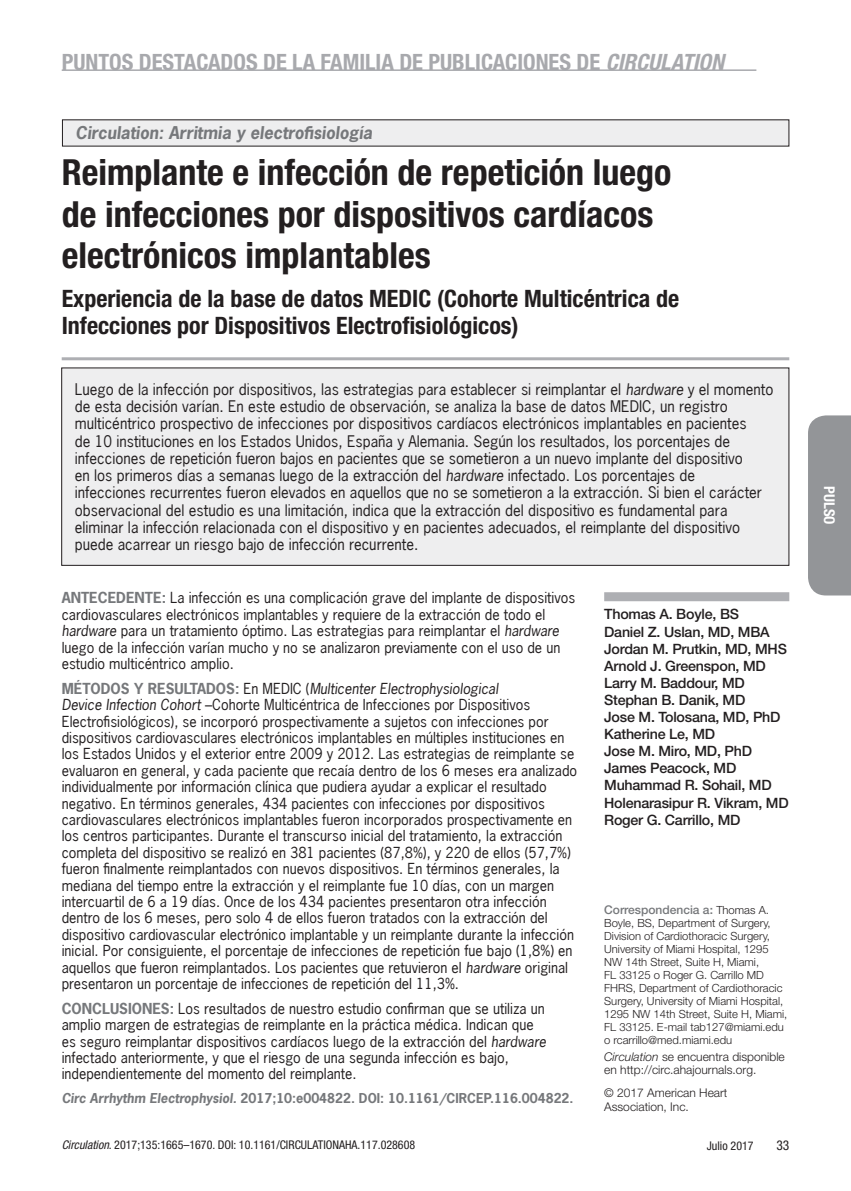
<style>
.page{position:relative;width:851px;height:1191px;background:#fff}
.page>*{position:absolute;margin:0;border:0;box-sizing:border-box;transform-origin:0 0}
.t1{font:700 condensed 36px/41.4px "Helvetica Neue LT Std";color:#231f20}
.t2{font:700 condensed 24px/27.6px "Helvetica Neue LT Std";color:#231f20}
.t3{font:700 condensed 22.5px "Helvetica Neue LT Std";color:#a8a9ad}
.t4{font:italic 700 16.5px "News Gothic LT";color:#76787b}
.t5{font:15px/17.2px "News Gothic LT";color:#231f20}
.t6{font:700 condensed 14.85px "Helvetica Neue LT Std";color:#fff}
.t7{font:14.25px/16.4px "News Gothic LT";color:#231f20}
.t8{font:500 14.25px/17.1px "Helvetica Neue LT Std";letter-spacing:-.015em;color:#231f20}
.t9{font:condensed 13.5px "Helvetica Neue LT Std";color:#231f20}
.t10{font:700 12.75px "News Gothic LT";color:#76787b}
.t11{font:300 12px/13.2px "Helvetica Neue LT Std";color:#231f20}
.t12{font:condensed 12px "Helvetica Neue LT Std";color:#231f20}
.t13{font:500 12px "Helvetica Neue LT Std";color:#76787b}
.t14{font:300 11.25px/12.9px "Helvetica Neue LT Std";color:#231f20}
.s1{font-style:italic}
.s2{font-weight:700;color:#76787b}
.s3{font-weight:300;font-size:11.25px;color:#231f20}
</style>
<div class="page">
<div style="left:808px;top:415px;width:42px;height:180px;background:#939598"></div>
<hr style="left:62px;top:69px;width:694px;height:2px;background:#a8a9ad">
<div style="left:604px;top:592px;width:185px;height:9px;background:#aeafb3"></div>
<hr style="left:62px;top:357px;width:727px;height:3px;background:#aeafb3">
<div style="left:62px;top:120px;width:726px;height:26px;background:#eeeeef"></div>
<div style="left:62px;top:368px;width:726px;height:197px;background:#eeeeef"></div>
<div style="left:61px;top:367px;width:728px;height:199px;border:1px solid #231f20"></div>
<h3 class="t3" style="left:62px;top:48px;width:663px">PUNTOS DESTACADOS DE LA FAMILIA DE PUBLICACIONES DE <span class="s1">CIRCULATION</span></h3>
<p class="t4" style="left:76px;top:122px;width:298px">Circulation: Arritmia y electrofisiología</p>
<h1 class="t1" style="left:62px;top:151px;width:611px">Reimplante e infección de repetición luego de infecciones por dispositivos cardíacos electrónicos implantables</h1>
<h2 class="t2" style="left:62px;top:284px;width:619px">Experiencia de la base de datos MEDIC (Cohorte Multicéntrica de<br>Infecciones por Dispositivos Electrofisiológicos)</h2>
<p class="t5" style="left:75px;top:380px;width:700px">Luego de la infección por dispositivos, las estrategias para establecer si reimplantar el <span class="s1">hardware</span> y el momento de esta decisión varían. En este estudio de observación, se analiza la base de datos MEDIC, un registro multicéntrico prospectivo de infecciones por dispositivos cardíacos electrónicos implantables en pacientes<br>de 10 instituciones en los Estados Unidos, España y Alemania. Según los resultados, los porcentajes de infecciones de repetición fueron bajos en pacientes que se sometieron a un nuevo implante del dispositivo<br>en los primeros días a semanas luego de la extracción del <span class="s1">hardware</span> infectado. Los porcentajes de<br>infecciones recurrentes fueron elevados en aquellos que no se sometieron a la extracción. Si bien el carácter observacional del estudio es una limitación, indica que la extracción del dispositivo es fundamental para eliminar la infección relacionada con el dispositivo y en pacientes adecuados, el reimplante del dispositivo puede acarrear un riesgo bajo de infección recurrente.</p>
<p class="t7" style="left:62px;top:589px;width:515px"><span class="s2">ANTECEDENTE:</span> La infección es una complicación grave del implante de dispositivos cardiovasculares electrónicos implantables y requiere de la extracción de todo el <span class="s1">hardware</span> para un tratamiento óptimo. Las estrategias para reimplantar el <span class="s1">hardware </span>luego de la infección varían mucho y no se analizaron previamente con el uso de un estudio multicéntrico amplio.</p>
<p class="t7" style="left:62px;top:680px;width:517px"><span class="s2">MÉTODOS Y RESULTADOS:</span> En MEDIC (<span class="s1">Multicenter Electrophysiological<br>Device Infection Cohort</span> –Cohorte Multicéntrica de Infecciones por Dispositivos Electrofisiológicos), se incorporó prospectivamente a sujetos con infecciones por dispositivos cardiovasculares electrónicos implantables en múltiples instituciones en los Estados Unidos y el exterior entre 2009 y 2012. Las estrategias de reimplante se evaluaron en general, y cada paciente que recaía dentro de los 6 meses era analizado individualmente por información clínica que pudiera ayudar a explicar el resultado negativo. En términos generales, 434 pacientes con infecciones por dispositivos cardiovasculares electrónicos implantables fueron incorporados prospectivamente en los centros participantes. Durante el transcurso inicial del tratamiento, la extracción completa del dispositivo se realizó en 381 pacientes (87,8%), y 220 de ellos (57,7%) fueron finalmente reimplantados con nuevos dispositivos. En términos generales, la mediana del tiempo entre la extracción y el reimplante fue 10 días, con un margen intercuartil de 6 a 19 días. Once de los 434 pacientes presentaron otra infección dentro de los 6 meses, pero solo 4 de ellos fueron tratados con la extracción del dispositivo cardiovascular electrónico implantable y un reimplante durante la infección inicial. Por consiguiente, el porcentaje de infecciones de repetición fue bajo (1,8%) en aquellos que fueron reimplantados. Los pacientes que retuvieron el <span class="s1">hardware</span> original presentaron un porcentaje de infecciones de repetición del 11,3%.</p>
<p class="t7" style="left:62px;top:1000px;width:485px"><span class="s2">CONCLUSIONES:</span> Los resultados de nuestro estudio confirman que se utiliza un amplio margen de estrategias de reimplante en la práctica médica. Indican que es seguro reimplantar dispositivos cardíacos luego de la extracción del <span class="s1">hardware </span>infectado anteriormente, y que el riesgo de una segunda infección es bajo, independientemente del momento del reimplante.</p>
<p class="t10" style="left:62px;top:1089px;width:513px"><span class="s1">Circ Arrhythm Electrophysiol.</span> 2017;10:e004822. DOI: 10.1161/CIRCEP.116.004822.</p>
<p class="t8" style="left:604px;top:605px;width:186px">Thomas A. Boyle, BS<br>Daniel Z. Uslan, MD, MBA<br>Jordan M. Prutkin, MD, MHS<br>Arnold J. Greenspon, MD<br>Larry M. Baddour, MD<br>Stephan B. Danik, MD<br>Jose M. Tolosana, MD, PhD<br>Katherine Le, MD<br>Jose M. Miro, MD, PhD<br>James Peacock, MD<br>Muhammad R. Sohail, MD<br>Holenarasipur R. Vikram, MD<br>Roger G. Carrillo, MD</p>
<p class="t13" style="left:604px;top:902px;width:166px">Correspondencia a: <span class="s3">Thomas A.</span></p>
<p class="t14" style="left:604px;top:916px;width:184px">Boyle, BS, Department of Surgery, Division of Cardiothoracic Surgery, University of Miami Hospital, 1295<br>NW 14th Street, Suite H, Miami,<br>FL 33125 o Roger G. Carrillo MD FHRS, Department of Cardiothoracic Surgery, University of Miami Hospital, 1295 NW 14th Street, Suite H, Miami, FL 33125. E-mail tab127@miami.edu o rcarrillo@med.miami.edu</p>
<p class="t11" style="left:604px;top:1050px;width:182px"><span class="s1">Circulation</span> se encuentra disponible en http://circ.ahajournals.org.</p>
<p class="t11" style="left:604px;top:1085px;width:125px;line-height:13.8px">© 2017 American Heart<br>Association, Inc.</p>
<p class="t12" style="left:62px;top:1137px;width:355px"><span class="s1">Circulation</span>. 2017;135:1665–1670. DOI: 10.1161/CIRCULATIONAHA.117.028608</p>
<p class="t12" style="left:706px;top:1138px;width:48px">Julio 2017</p>
<p class="t9" style="left:776px;top:1137px;width:14px">33</p>
<p class="t6" style="left:838px;top:486px;width:40px;rotate:90deg">PULSO</p>
</div>
